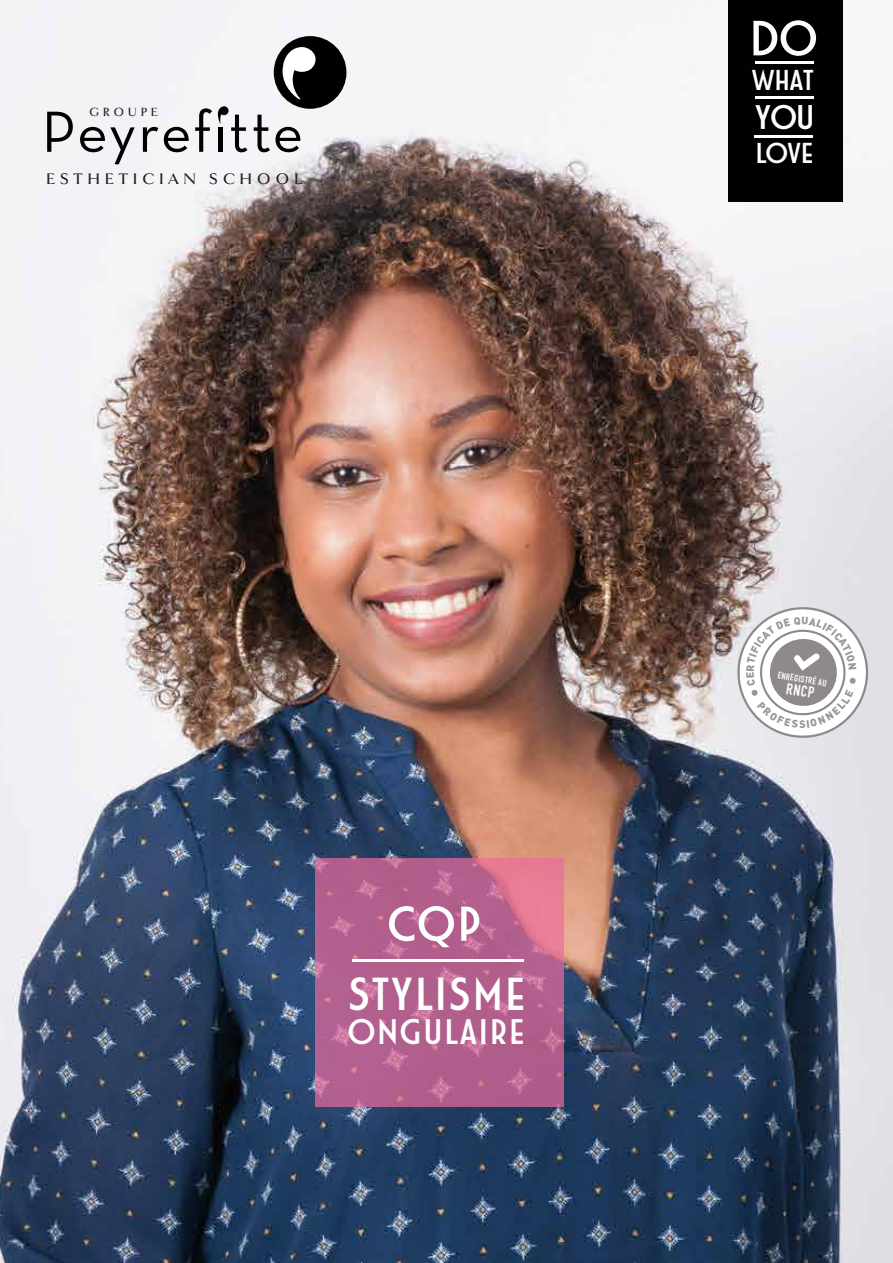
<style>
.page{position:relative;width:893px;height:1263px;background:#fff}
.page>*{position:absolute;margin:0;border:0;box-sizing:border-box;transform-origin:0 0}
.t1{font:53.1px "Modern M";color:#fff}
.t2{font:52.65px "Modern M";color:#fff}
.t3{font:49.65px "Modern M";letter-spacing:-.025em;color:#fff}
.t4{font:38.25px "Modern M";letter-spacing:-.025em;color:#fff}
.t5{font:36.75px "Modern M";color:#fff}
.t6{font:31.05px "Modern M";color:#fff}
.t7{font:30.9px "Modern M";color:#fff}
.t8{font:700 18px "Goldenbook";letter-spacing:.255em;color:#1e1e1c}
.t9{font:700 15.6px "DIN Condensed";color:#fff}
.t10{font:700 13.95px "Goldenbook";letter-spacing:.255em;color:#1e1e1c}
.t11{font:700 9.3px "DIN Condensed";color:#fff}
</style>
<div class="page">
<img style="left:0;top:1px;width:892px;height:1262px">
<div style="left:274px;top:36px;width:72px;height:73px;background:#010101;border-radius:50%"></div>
<svg style="left:47px;top:112px;width:26px;height:40px"></svg>
<svg style="left:80px;top:127px;width:55px;height:37px"></svg>
<svg style="left:143px;top:127px;width:15px;height:25px"></svg>
<svg style="left:164px;top:127px;width:25px;height:25px"></svg>
<svg style="left:254px;top:115px;width:47px;height:37px"></svg>
<svg style="left:282px;top:47px;width:34px;height:53px"></svg>
<svg style="left:195px;top:106px;width:52px;height:46px"></svg>
<div style="left:729px;top:0;width:114px;height:202px;background:#010101"></div>
<hr style="left:754px;top:135px;width:59px;height:3px;background:#fff">
<hr style="left:755px;top:62px;width:59px;height:2px;background:#fff">
<hr style="left:755px;top:96px;width:59px;height:3px;background:#fff">
<svg style="left:316px;top:858px;width:248px;height:248px;background:#b8638f"></svg>
<hr style="left:352px;top:959px;width:171px;height:3px;background:#fff">
<svg style="left:732px;top:602px;width:141px;height:141px"></svg>
<p class="t10" style="left:89px;top:105px;width:70px">GROUPE</p>
<p class="t8" style="left:46px;top:171px;width:258px">ESTHETICIAN SCHOOL</p>
<h2 class="t2" style="left:386px;top:898px;width:97px">CQP</h2>
<h3 class="t3" style="left:347px;top:969px;width:182px">STYLISME</h3>
<h3 class="t4" style="left:347px;top:1012px;width:181px">ONGULAIRE</h3>
<h1 class="t1" style="left:748px;top:12px;width:72px">DO</h1>
<h3 class="t7" style="left:751px;top:65px;width:66px">WHAT</h3>
<h3 class="t5" style="left:754px;top:99px;width:63px">YOU</h3>
<h3 class="t6" style="left:754px;top:138px;width:62px">LOVE</h3>
<p class="t11" style="left:779px;top:669px;width:51px;rotate:9deg">ENREGISTRÉ AU</p>
<p class="t9" style="left:788px;top:678px;width:30px;rotate:9deg">RNCP</p>
</div>
